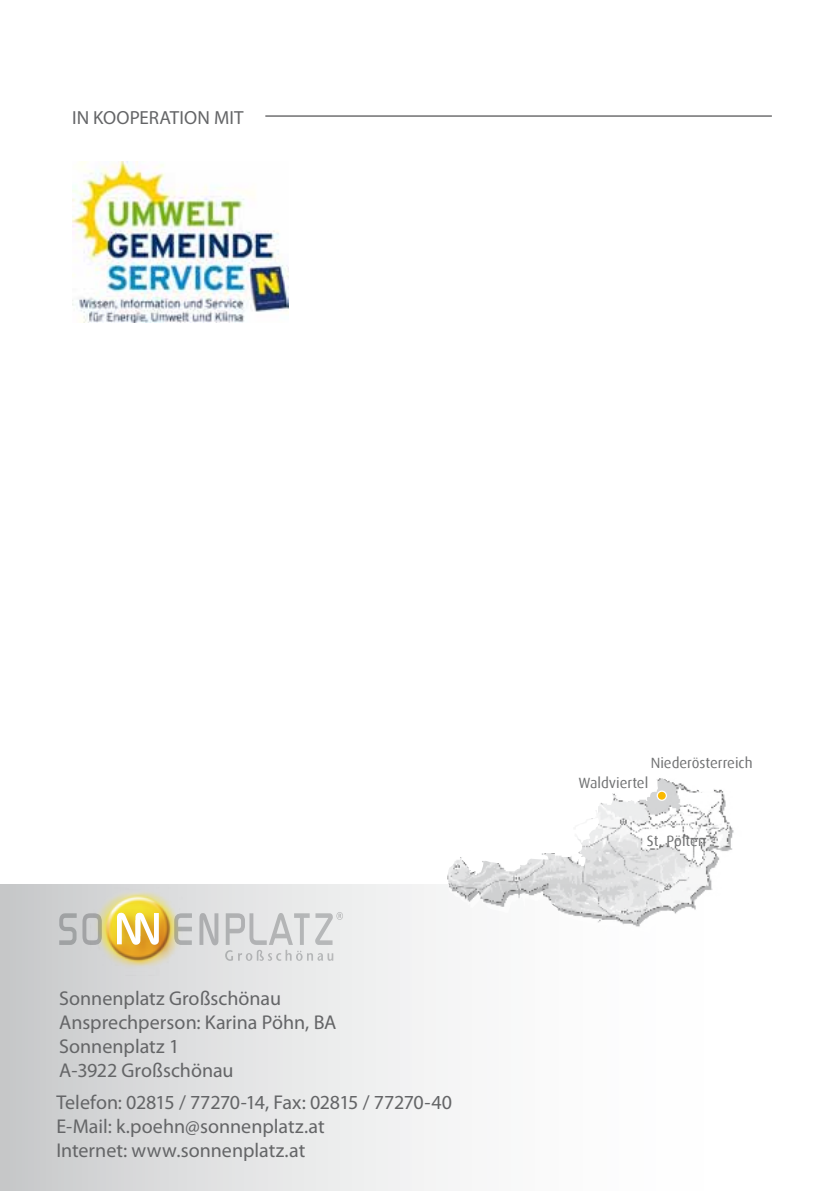
<style>
.page{position:relative;width:840px;height:1191px;background:#fff}
.page>*{position:absolute;margin:0;border:0;box-sizing:border-box;transform-origin:0 0}
.t1{font:20px/24px "Myriad Pro";color:#646567}
.t2{font:19px "Myriad Pro";letter-spacing:.005em;color:#646567}
.t3{font:14.8px "Dax";color:#707172}
</style>
<div class="page">
<hr style="left:265px;top:116px;width:506px;height:1px;background:#28282a">
<img style="left:72px;top:162px;width:217px;height:160px">
<div style="left:0;top:884px;width:765px;height:307px;background:linear-gradient(to right,#cfd0d1,#fff)"></div>
<img style="left:446px;top:778px;width:214px;height:155px">
<svg style="left:657px;top:791px;width:9px;height:9px"></svg>
<div style="left:656px;top:790px;width:10px;height:11px;border:1px solid #fff;border-radius:50%"></div>
<img style="left:90px;top:887px;width:95px;height:88px">
<div style="left:112px;top:907px;width:64px;height:53px;background:#ac2d17;opacity:.58"></div>
<svg style="left:59px;top:912px;width:284px;height:49px;background:#d7d0bb"></svg>
<p class="t2" style="left:72px;top:106px;width:173px">IN KOOPERATION MIT</p>
<p class="t1" style="left:59px;top:986px;width:279px">Sonnenplatz Großschönau<br>Ansprechperson: Karina Pöhn, BA<br>Sonnenplatz 1<br>A-3922 Großschönau</p>
<p class="t1" style="left:56px;top:1089px;width:397px">Telefon: 02815 / 77270-14, Fax: 02815 / 77270-40<br>E-Mail: k.poehn@sonnenplatz.at<br>Internet: www.sonnenplatz.at</p>
<p class="t3" style="left:650px;top:754px;width:103px">Niederösterreich</p>
<p class="t3" style="left:578px;top:774px;width:71px">Waldviertel</p>
<p class="t3" style="left:646px;top:833px;width:61px">St. Pölten</p>
</div>
